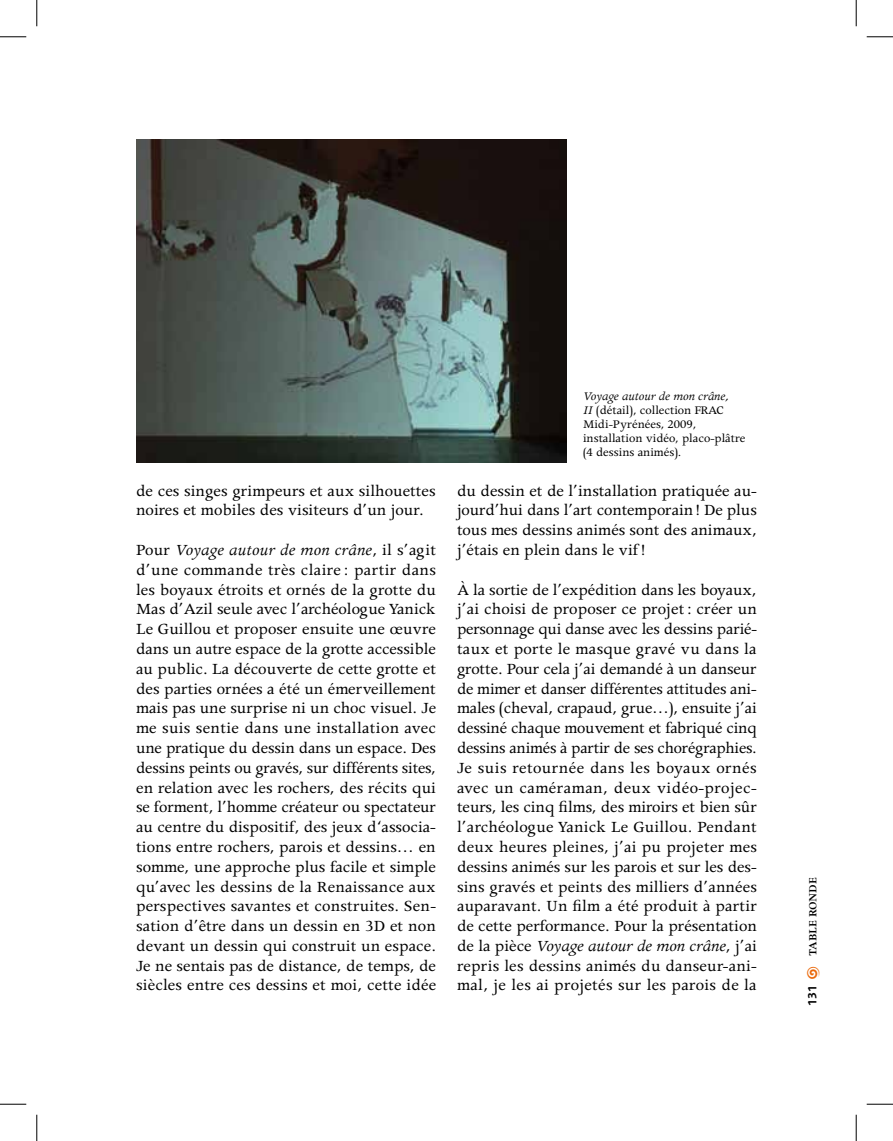
<style>
.page{position:relative;width:893px;height:1141px;background:#fff}
.page>*{position:absolute;margin:0;border:0;box-sizing:border-box;transform-origin:0 0}
.t1{font:17.5px/19.8px "Apollo";color:#000;text-align:justify}
.t2{font:13.12px/14px "Apollo";color:#000}
.t3{font:600 12.42px "Apollo";color:#000}
.t4{font:12.25px "D Foundry Sans";color:#000}
.t5{font:12.25px "Altemus Checks Two";color:#eb690b}
.s1{font-style:italic}
</style>
<div class="page">
<img style="left:136px;top:139px;width:430px;height:323px">
<svg style="left:0;top:36px;width:26px;height:1px"></svg>
<svg style="left:866px;top:36px;width:26px;height:1px"></svg>
<svg style="left:0;top:1103px;width:26px;height:1px"></svg>
<svg style="left:866px;top:1103px;width:26px;height:1px"></svg>
<svg style="left:36px;top:0;width:1px;height:26px"></svg>
<svg style="left:36px;top:1114px;width:1px;height:26px"></svg>
<svg style="left:855px;top:0;width:1px;height:26px"></svg>
<svg style="left:855px;top:1114px;width:1px;height:26px"></svg>
<p class="t1" style="left:136px;top:481px;width:301px">de ces singes grimpeurs et aux silhouettes noires et mobiles des visiteurs d’un jour.</p>
<p class="t1" style="left:136px;top:540px;width:301px">Pour <span class="s1">Voyage autour de mon crâne</span>, il s’agit d’une commande très claire : partir dans les boyaux étroits et ornés de la grotte du Mas d’Azil seule avec l’archéologue Yanick Le Guillou et proposer ensuite une œuvre dans un autre espace de la grotte accessible au public. La découverte de cette grotte et des parties ornées a été un émerveillement mais pas une surprise ni un choc visuel. Je me suis sentie dans une installation avec une pratique du dessin dans un espace. Des dessins peints ou gravés, sur différents sites, en relation avec les rochers, des récits qui se forment, l’homme créateur ou spectateur au centre du dispositif, des jeux d‘associa&shy;tions entre rochers, parois et dessins… en somme, une approche plus facile et simple qu’avec les dessins de la Renaissance aux perspectives savantes et construites. Sen&shy;sation d’être dans un dessin en 3D et non devant un dessin qui construit un espace.<br>Je ne sentais pas de distance, de temps, de siècles entre ces dessins et moi, cette idée</p>
<p class="t2" style="left:582px;top:389px;width:164px"><span class="s1">Voyage autour de mon crâne,<br>II</span> (détail), collection FRAC<br>Midi-Pyrénées, 2009, installation vidéo, placo-plâtre (4 dessins animés).</p>
<p class="t1" style="left:457px;top:481px;width:301px">du dessin et de l’installation pratiquée au&shy;jourd’hui dans l’art contemporain! De plus tous mes dessins animés sont des animaux, j’étais en plein dans le vif!</p>
<p class="t1" style="left:457px;top:580px;width:301px">À la sortie de l’expédition dans les boyaux, j’ai choisi de proposer ce projet: créer un personnage qui danse avec les dessins parié&shy;taux et porte le masque gravé vu dans la grotte. Pour cela j’ai demandé à un danseur de mimer et danser différentes attitudes ani&shy;males (cheval, crapaud, grue…), ensuite j’ai dessiné chaque mouvement et fabriqué cinq dessins animés à partir de ses chorégraphies.<br>Je suis retournée dans les boyaux ornés avec un caméraman, deux vidéo-projec&shy;teurs, les cinq films, des miroirs et bien sûr l’archéologue Yanick Le Guillou. Pendant deux heures pleines, j’ai pu projeter mes dessins animés sur les parois et sur les des&shy;sins gravés et peints des milliers d’années auparavant. Un film a été produit à partir de cette performance. Pour la présentation de la pièce <span class="s1">Voyage autour de mon crâne</span>, j’ai repris les dessins animés du danseur-ani&shy;mal, je les ai projetés sur les parois de la</p>
<p class="t3" style="left:805px;top:955px;width:80px;rotate:-90deg">table ronde</p>
<p class="t5" style="left:805px;top:978px;width:14px;rotate:-90deg">/</p>
<p class="t4" style="left:805px;top:1005px;width:23px;rotate:-90deg">131</p>
</div>
